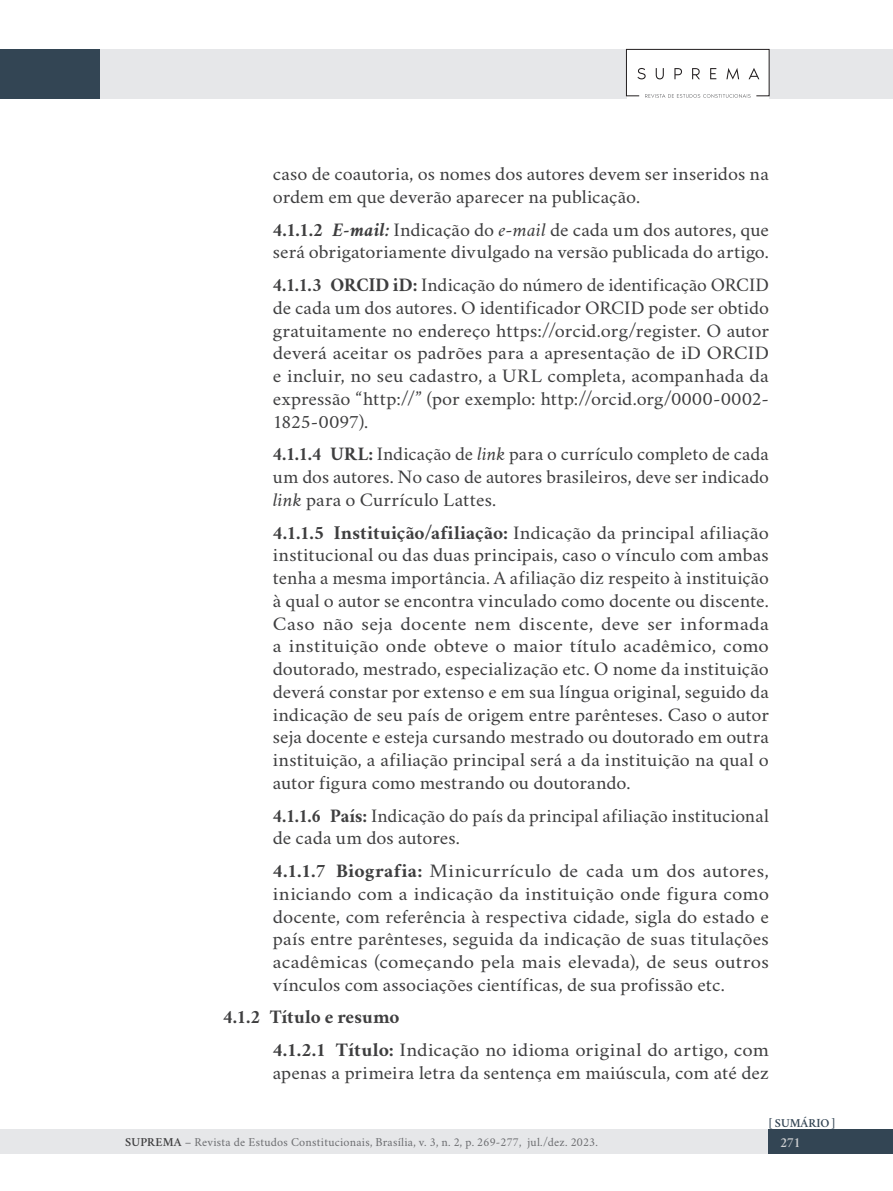
<style>
.page{position:relative;width:893px;height:1191px;background:#fff}
.page>*{position:absolute;margin:0;border:0;box-sizing:border-box;transform-origin:0 0}
.txt_topico_1_1_1_1{font:19.25px/22.8px "Crimson";color:#3e3e3f;text-align:justify;scale:1.06 1}
.txt_topico_1_1_1_1-2{font:19.25px/22.8px "Crimson";color:#3e3e3f;text-align:justify}
.txt_topico_1_1_1_1-3{font:19.25px/22.8px "Crimson";color:#3e3e3f;text-align:justify;scale:1.08 1}
.txt_topico_1_1_1_1-4{font:19.25px/22.8px "Crimson";color:#3e3e3f;scale:1.05 1}
.txt_topico_1_1_1{font:700 19.25px "Crimson";color:#3e3e3f}
.t1{font:600 14px "Crimson";color:#d1d2d4}
.t2{font:12.25px "Crimson";letter-spacing:.02em;color:#6c6d70}
.t3{font:600 12.25px "Crimson";color:#334554}
.s1{font-weight:700}
.s2{font-weight:700;font-style:italic}
.s3{font-style:italic}
.s4{font-weight:600;color:#3e3e3f}
</style>
<div class="page">
<div style="left:1px;top:49px;width:892px;height:50px;background:#e6e7e9"></div>
<div style="left:0;top:1129px;width:844px;height:25px;background:#e6e7e9"></div>
<div style="left:769px;top:1129px;width:124px;height:25px;background:#334554"></div>
<div style="left:627px;top:50px;width:142px;height:49px;background:#fff"></div>
<svg style="left:626px;top:48px;width:144px;height:50px"></svg>
<div style="left:0;top:49px;width:100px;height:50px;background:#334554"></div>
<p class="txt_topico_1_1_1_1-4" style="left:273px;top:160px;width:474px">caso de coautoria, os nomes dos autores devem ser inseridos na ordem em que deverão aparecer na publicação.</p>
<p class="txt_topico_1_1_1_1-4" style="left:273px;top:216px;width:474px"><span class="s1">4.1.1.2</span> <span class="s2">E-mail:</span> Indicação do <span class="s3">e-mail</span> de cada um dos autores, que será obrigatoriamente divulgado na versão publicada do artigo.</p>
<p class="txt_topico_1_1_1_1-2" style="left:273px;top:271px;width:498px"><span class="s1">4.1.1.3 ORCID iD:</span> Indicação do número de identificação ORCID de cada um dos autores. O identificador ORCID pode ser obtido gratuitamente no endereço https://orcid.org/register. O autor deverá aceitar os padrões para a apresentação de iD ORCID e incluir, no seu cadastro, a URL completa, acompanhada da expressão “http://” (por exemplo: http://orcid.org/0000-0002- 1825-0097).</p>
<p class="txt_topico_1_1_1_1-2" style="left:273px;top:440px;width:498px"><span class="s1">4.1.1.4 URL:</span> Indicação de <span class="s3">link</span> para o currículo completo de cada um dos autores. No caso de autores brasileiros, deve ser indicado <span class="s3">link</span> para o Currículo Lattes.</p>
<p class="txt_topico_1_1_1_1" style="left:273px;top:518px;width:470px"><span class="s1">4.1.1.5 Instituição/afiliação:</span> Indicação da principal afiliação institucional ou das duas principais, caso o vínculo com ambas tenha a mesma importância. A afiliação diz respeito à instituição à qual o autor se encontra vinculado como docente ou discente.<br>Caso não seja docente nem discente, deve ser informada a instituição onde obteve o maior título acadêmico, como doutorado, mestrado, especialização etc. O nome da instituição deverá constar por extenso e em sua língua original, seguido da indicação de seu país de origem entre parênteses. Caso o autor seja docente e esteja cursando mestrado ou doutorado em outra instituição, a afiliação principal será a da instituição na qual o autor figura como mestrando ou doutorando.</p>
<p class="txt_topico_1_1_1_1-2" style="left:273px;top:801px;width:498px"><span class="s1">4.1.1.6 País:</span> Indicação do país da principal afiliação institucional de cada um dos autores.</p>
<p class="txt_topico_1_1_1_1-3" style="left:273px;top:857px;width:461px"><span class="s1">4.1.1.7 Biografia:</span> Minicurrículo de cada um dos autores, iniciando com a indicação da instituição onde figura como docente, com referência à respectiva cidade, sigla do estado e país entre parênteses, seguida da indicação de suas titulações acadêmicas (começando pela mais elevada), de seus outros vínculos com associações científicas, de sua profissão etc.</p>
<p class="txt_topico_1_1_1" style="left:223px;top:1002px;width:178px">4.1.2 Título e resumo</p>
<p class="txt_topico_1_1_1_1-3" style="left:273px;top:1036px;width:461px"><span class="s1">4.1.2.1 Título:</span> Indicação no idioma original do artigo, com apenas a primeira letra da sentença em maiúscula, com até dez</p>
<p class="t3" style="left:769px;top:1114px;width:68px">[ SUMÁRIO ]</p>
<p class="t2" style="left:125px;top:1132px;width:474px"><span class="s4">SUPREMA</span> – Revista de Estudos Constitucionais, Brasília, v. 3, n. 2, p. 269-277, jul./dez. 2023.</p>
<p class="t1" style="left:781px;top:1132px;width:21px">271</p>
</div>
